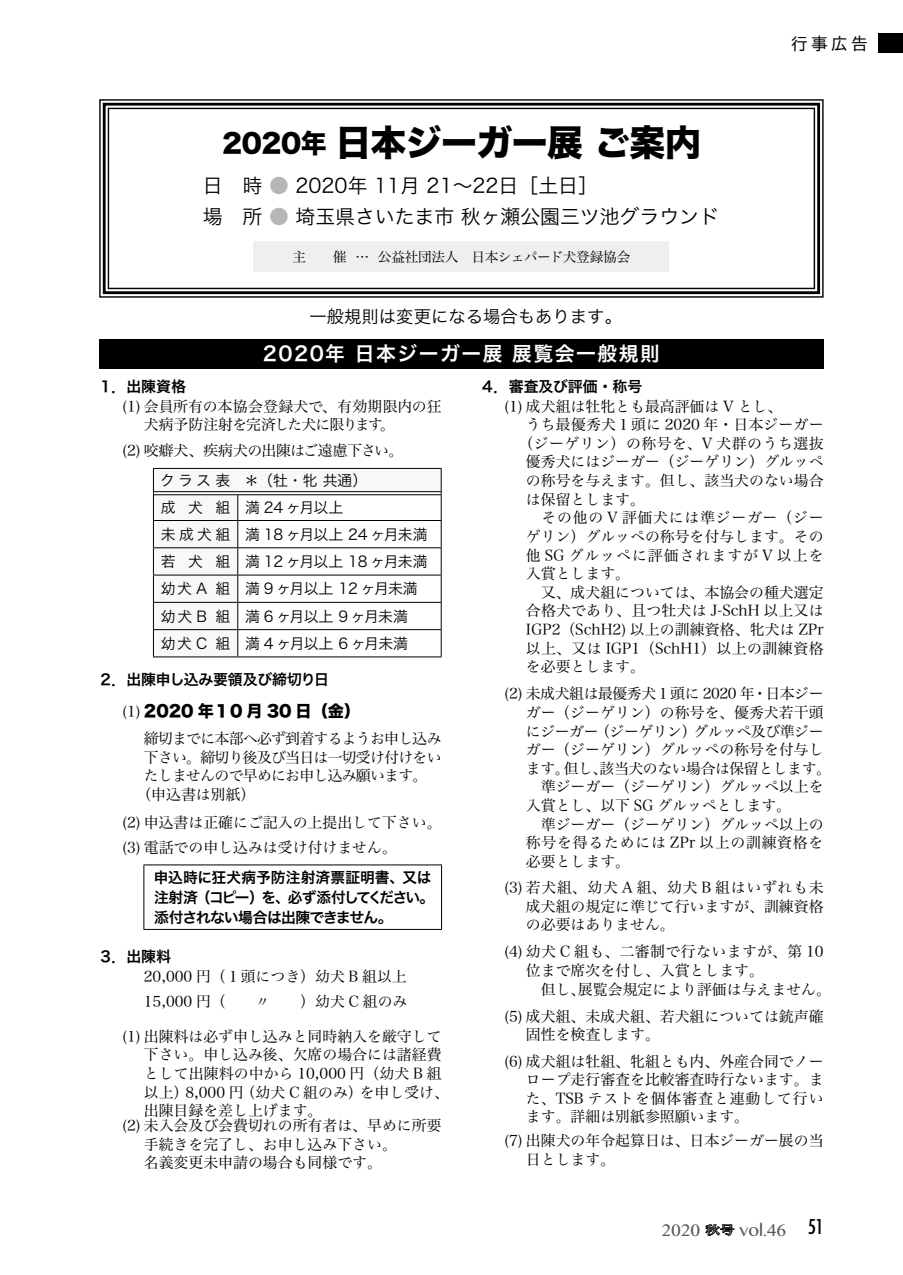
<style>
.page{position:relative;width:903px;height:1275px;background:#fff}
.page>*{position:absolute;margin:0;border:0;box-sizing:border-box;transform-origin:0 0}
.t1{font:36.05px "Hira Kaku Std N W8";letter-spacing:-.015em;color:#000}
.t2{font:19.78px/31px "Hira Kaku Pro W3";color:#000}
.t3{font:19.78px "Hira Kaku Pro N W6";letter-spacing:.075em;color:#fff}
.t4{font:17.32px "Hira Kaku Pro W3";color:#000}
.t5{font:17.32px "F910 Gothic W3 IPA";color:#000}
.t6{font:16.1px "Hira Kaku Std N W8";color:#000}
.t7{font:14.88px/18.6px "Hira Min Pro N W3";color:#000}
.t8{font:14.88px/27.1px "Hira Kaku Pro W3";color:#000}
.t9{font:14.88px "Hira Min Pro N W3";letter-spacing:-.05em;color:#000}
.t10{font:14.88px/19.8px "Hira Kaku Pro N W6";letter-spacing:-.04em;color:#000}
.t11{font:14.88px "Hira Kaku Pro W6";letter-spacing:-.01em;color:#000}
.t12{font:14.88px "Hira Min Pro N W3";letter-spacing:.035em;color:#000}
.t13{font:14.88px "Hira Min Pro N W3";letter-spacing:-.025em;color:#000}
.t14{font:14.88px "Hira Min Pro N W3";letter-spacing:.03em;color:#000}
.t15{font:14.88px "Hira Min Pro N W3";letter-spacing:.05em;color:#000}
.t16{font:14.88px "Hira Min Pro N W3";letter-spacing:.065em;color:#000}
.t17{font:14.88px "Bangla MN";color:#595757}
.t18{font:13.65px "Hira Min Pro N W3";letter-spacing:-.025em;color:#000}
.s1{font-size:26.07px}
.s2{color:#b5b6b6}
.s3{font-family:"Hira Min Pro N W3";font-size:14.88px}
.s4{font-family:"Hira Min Pro N W6";font-size:11.9px}
.s5{font-family:"Futura";font-weight:500;font-stretch:condensed;font-size:19.78px;color:#000}
</style>
<div class="page">
<svg style="left:706px;top:1224px;width:28px;height:11px"></svg>
<div style="left:878px;top:33px;width:25px;height:20px;background:#000"></div>
<div style="left:99px;top:339px;width:724px;height:30px;background:#000"></div>
<hr style="left:143px;top:864px;width:299px;height:1px;background:#000">
<hr style="left:143px;top:865px;width:1px;height:64px;background:#000">
<hr style="left:441px;top:865px;width:1px;height:64px;background:#000">
<hr style="left:143px;top:929px;width:299px;height:1px;background:#000">
<svg style="left:154px;top:469px;width:287px;height:188px"></svg>
<svg style="left:154px;top:492px;width:84px;height:2px"></svg>
<svg style="left:238px;top:492px;width:203px;height:2px"></svg>
<hr style="left:153px;top:468px;width:85px;height:1px;background:#000">
<hr style="left:238px;top:468px;width:203px;height:1px;background:#000">
<hr style="left:153px;top:520px;width:85px;height:1px;background:#000">
<hr style="left:238px;top:520px;width:203px;height:1px;background:#000">
<hr style="left:153px;top:547px;width:85px;height:1px;background:#000">
<hr style="left:238px;top:547px;width:203px;height:1px;background:#000">
<hr style="left:153px;top:575px;width:85px;height:1px;background:#000">
<hr style="left:238px;top:575px;width:203px;height:1px;background:#000">
<hr style="left:153px;top:602px;width:85px;height:1px;background:#000">
<hr style="left:238px;top:602px;width:203px;height:1px;background:#000">
<hr style="left:153px;top:629px;width:85px;height:1px;background:#000">
<svg style="left:153px;top:469px;width:1px;height:188px"></svg>
<hr style="left:238px;top:629px;width:203px;height:1px;background:#000">
<svg style="left:237px;top:495px;width:1px;height:162px"></svg>
<svg style="left:441px;top:469px;width:1px;height:188px"></svg>
<hr style="left:153px;top:657px;width:85px;height:1px;background:#000">
<hr style="left:238px;top:657px;width:203px;height:1px;background:#000">
<hr style="left:154px;top:491px;width:84px;height:1px;background:#000">
<hr style="left:154px;top:494px;width:84px;height:1px;background:#000">
<hr style="left:238px;top:491px;width:203px;height:1px;background:#000">
<hr style="left:238px;top:494px;width:203px;height:1px;background:#000">
<svg style="left:99px;top:99px;width:725px;height:199px"></svg>
<div style="left:103px;top:103px;width:717px;height:191px;border:3px solid #000"></div>
<div style="left:108px;top:108px;width:707px;height:181px;border:1px solid #000"></div>
<div style="left:254px;top:241px;width:415px;height:31px;background:#efefef"></div>
<h1 class="t1" style="left:222px;top:123px;width:480px"><span class="s1">2020年</span>日本ジーガー展 ご案内</h1>
<h2 class="t2" style="left:203px;top:169px;width:517px">日　時 <span class="s2">●</span> 2020年 11月 21〜22日［土日］<br>場　所 <span class="s2">●</span> 埼玉県さいたま市 秋ヶ瀬公園三ツ池グラウンド</h2>
<p class="t18" style="left:292px;top:245px;width:339px">主　　催 … 公益社団法人　日本シェパード犬登録協会</p>
<p class="t4" style="left:309px;top:301px;width:314px">一般規則は変更になる場合もあります。</p>
<h2 class="t3" style="left:263px;top:336px;width:399px">2020年 日本ジーガー展 展覧会一般規則</h2>
<p class="t5" style="left:791px;top:34px;width:79px">行事広告</p>
<p class="t11" style="left:98px;top:373px;width:89px">１．出陳資格</p>
<p class="t7" style="left:144px;top:395px;width:299px;text-indent:-21px">(1) 会員所有の本協会登録犬で、有効期限内の狂犬病予防注射を完済した犬に限ります。</p>
<p class="t13" style="left:122px;top:438px;width:282px">(2) 咬癖犬、疾病犬の出陳はご遠慮下さい。</p>
<p class="t8" style="left:160px;top:466px;width:269px">クラス表 ＊（牡・牝 共通）<br>成 犬 組 満24ヶ月以上<br>未成犬組 満 18 ヶ月以上 24 ヶ月未満若 犬 組 満 12 ヶ月以上 18 ヶ月未満幼犬 A 組 満 9 ヶ月以上 12 ヶ月未満幼犬 B 組 満 6 ヶ月以上 9 ヶ月未満<br>幼犬 C 組 満 4 ヶ月以上 6 ヶ月未満</p>
<p class="t11" style="left:98px;top:665px;width:232px">２．出陳申し込み要領及び締切り日</p>
<p class="t6" style="left:122px;top:702px;width:239px"><span class="s3">(1)</span> 2020 年１0 月 30 日（金）</p>
<p class="t9" style="left:144px;top:726px;width:299px">締切までに本部へ必ず到着するようお申し込み</p>
<p class="t9" style="left:144px;top:744px;width:299px">下さい。締切り後及び当日は一切受け付けをい</p>
<p class="t9" style="left:144px;top:763px;width:285px">たしませんので早めにお申し込み願います。</p>
<p class="t7" style="left:136px;top:784px;width:121px">（申込書は別紙）</p>
<p class="t7" style="left:122px;top:809px;width:321px;line-height:24.8px">(2) 申込書は正確にご記入の上提出して下さい。(3) 電話での申し込みは受け付けません。</p>
<p class="t10" style="left:154px;top:867px;width:282px">申込時に狂犬病予防注射済票証明書、又は注射済（コピー）を、必ず添付してください。添付されない場合は出陳できません。</p>
<p class="t11" style="left:98px;top:943px;width:74px">３．出陳料</p>
<p class="t7" style="left:144px;top:963px;width:265px;line-height:24.8px">20,000 円（１頭につき）幼犬 B 組以上<br>15,000 円（　　〃　　）幼犬 C 組のみ</p>
<p class="t7" style="left:144px;top:1025px;width:307px;text-indent:-21px">(1) 出陳料は必ず申し込みと同時納入を厳守して下さい。申し込み後、欠席の場合には諸経費として出陳料の中から 10,000 円（幼犬 B 組以上）8,000 円（幼犬 C 組のみ）を申し受け、出陳目録を差し上げます。</p>
<p class="t7" style="left:144px;top:1115px;width:299px;text-indent:-21px">(2) 未入会及び会費切れの所有者は、早めに所要手続きを完了し、お申し込み下さい。<br>名義変更未申請の場合も同様です。</p>
<p class="t11" style="left:480px;top:373px;width:164px">４．審査及び評価・称号</p>
<p class="t7" style="left:504px;top:395px;width:279px">(1) 成犬組は牡牝とも最高評価は V とし、</p>
<p class="t7" style="left:526px;top:414px;width:299px">うち最優秀犬１頭に 2020 年・日本ジーガー</p>
<p class="t14" style="left:518px;top:431px;width:307px">（ジーゲリン）の称号を、V 犬群のうち選抜</p>
<p class="t7" style="left:526px;top:451px;width:299px">優秀犬にはジーガー（ジーゲリン）グルッペ</p>
<p class="t7" style="left:526px;top:470px;width:299px">の称号を与えます。但し、該当犬のない場合</p>
<p class="t7" style="left:526px;top:488px;width:121px">は保留とします。</p>
<p class="t15" style="left:526px;top:505px;width:299px">　その他の V 評価犬には準ジーガー（ジー</p>
<p class="t7" style="left:526px;top:526px;width:299px">ゲリン）グルッペの称号を付与します。その</p>
<p class="t16" style="left:526px;top:542px;width:299px">他 SG グルッペに評価されますが V 以上を</p>
<p class="t7" style="left:526px;top:563px;width:106px">入賞とします。</p>
<p class="t7" style="left:526px;top:581px;width:299px">　又、成犬組については、本協会の種犬選定</p>
<p class="t7" style="left:526px;top:600px;width:299px">合格犬であり、且つ牡犬は J-SchH 以上又は</p>
<p class="t7" style="left:526px;top:619px;width:299px">IGP2（SchH2) 以上の訓練資格、牝犬は ZPr</p>
<p class="t12" style="left:526px;top:635px;width:299px">以上、又は IGP1（SchH1）以上の訓練資格</p>
<p class="t7" style="left:526px;top:656px;width:121px">を必要とします。</p>
<p class="t7" style="left:526px;top:683px;width:307px;text-indent:-21px">(2) 未成犬組は最優秀犬１頭に 2020 年・日本ジーガー（ジーゲリン）の称号を、優秀犬若干頭にジーガー（ジーゲリン）グルッペ及び準ジーガー（ジーゲリン）グルッペの称号を付与します。但し、該当犬のない場合は保留とします。　準ジーガー（ジーゲリン）グルッペ以上を入賞とし、以下 SG グルッペとします。<br>　準ジーガー（ジーゲリン）グルッペ以上の称号を得るためには ZPr 以上の訓練資格を必要とします。</p>
<p class="t7" style="left:526px;top:877px;width:299px;text-align:justify;text-indent:-21px">(3) 若犬組、幼犬 A 組、幼犬 B 組はいずれも未成犬組の規定に準じて行いますが、訓練資格の必要はありません。</p>
<p class="t7" style="left:526px;top:941px;width:307px;text-indent:-21px">(4) 幼犬 C 組も、二審制で行ないますが、第 10位まで席次を付し、入賞とします。<br>　但し、展覧会規定により評価は与えません。</p>
<p class="t7" style="left:526px;top:1006px;width:299px;text-indent:-21px">(5) 成犬組、未成犬組、若犬組については銃声確固性を検査します。</p>
<p class="t7" style="left:526px;top:1050px;width:299px;text-align:justify;text-indent:-21px">(6) 成犬組は牡組、牝組とも内、外産合同でノーロープ走行審査を比較審査時行ないます。また、TSB テストを個体審査と連動して行います。詳細は別紙参照願います。</p>
<p class="t7" style="left:526px;top:1130px;width:299px;text-indent:-21px">(7) 出陳犬の年令起算日は、日本ジーガー展の当日とします。</p>
<p class="t17" style="left:661px;top:1219px;width:164px">2020 <span class="s4">秋号</span> vol.46 <span class="s5">51</span></p>
</div>
